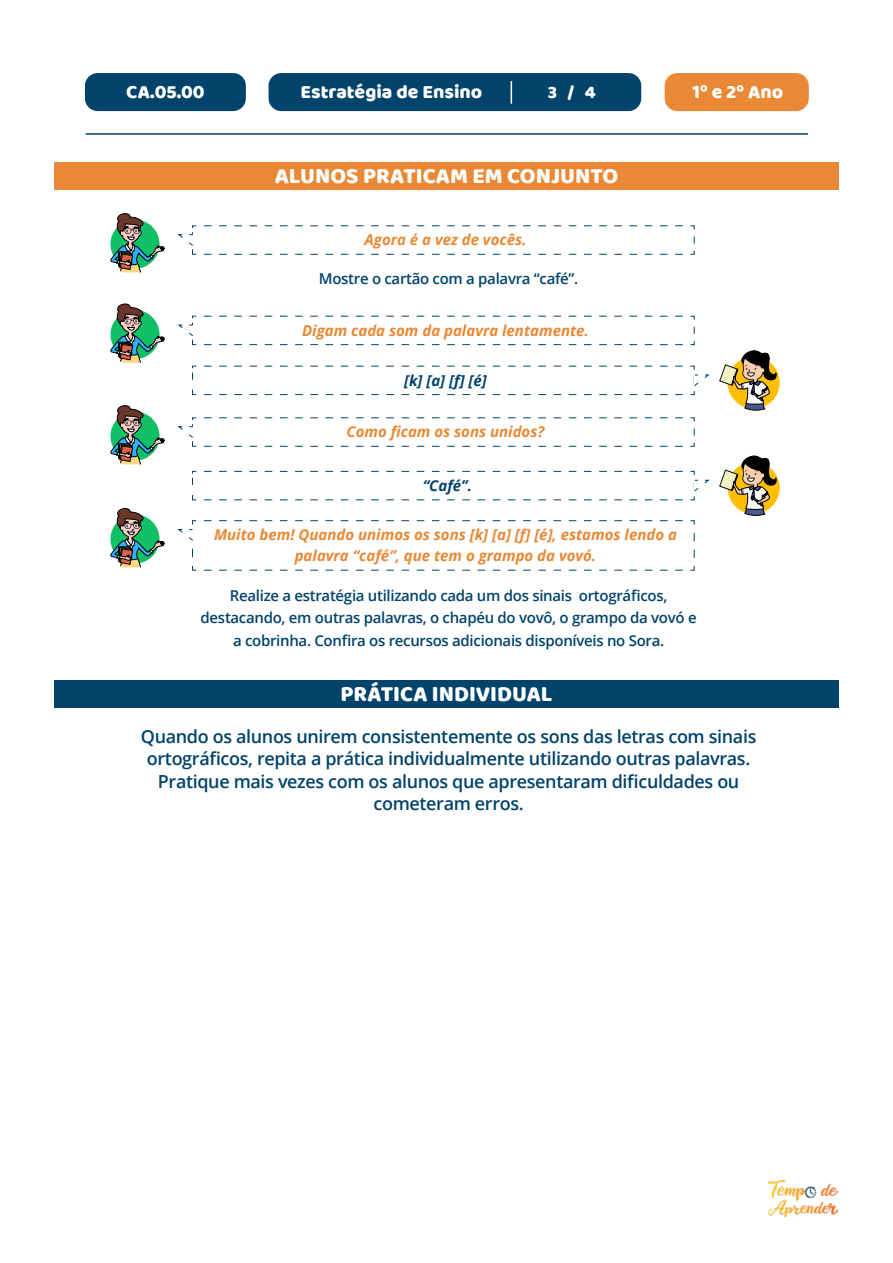
<style>
.page{position:relative;width:893px;height:1263px;background:#fff}
.page>*{position:absolute;margin:0;border:0;box-sizing:border-box;transform-origin:0 0}
.etapa{font:22.5px "Baloo";color:#fff}
.cabeçalho{font:19.5px "Baloo";color:#fff}
.OFF{font:600 18px/22.5px "Open Sans";letter-spacing:-.02em;color:#02436c;text-align:center}
.página{font:18px "Baloo";color:#fff}
.OFF-2{font:600 15px/22.5px "Open Sans";letter-spacing:-.02em;color:#02436c;text-align:center}
.professora_fala{font:italic 700 15px/21px "Open Sans";color:#e98935;text-align:center}
.AMBOS_falam{font:italic 700 15px "Open Sans";color:#02436c}
</style>
<div class="page">
<img style="left:768px;top:1180px;width:69px;height:36px">
<div style="left:85px;top:73px;width:161px;height:38px;background:#02436c;border-radius:13px"></div>
<div style="left:269px;top:73px;width:372px;height:38px;background:#02436c;border-radius:13px"></div>
<div style="left:665px;top:73px;width:144px;height:38px;background:#e98935;border-radius:13px"></div>
<hr style="left:86px;top:133px;width:722px;height:2px;background:#02436c">
<svg style="left:511px;top:81px;width:1px;height:23px"></svg>
<div style="left:54px;top:162px;width:785px;height:27px;background:#e98935"></div>
<div style="left:54px;top:680px;width:785px;height:28px;background:#02436c"></div>
<svg style="left:110px;top:213px;width:54px;height:59px"></svg>
<svg style="left:110px;top:304px;width:54px;height:59px"></svg>
<svg style="left:110px;top:405px;width:54px;height:59px"></svg>
<svg style="left:110px;top:508px;width:54px;height:59px"></svg>
<svg style="left:177px;top:225px;width:518px;height:30px"></svg>
<svg style="left:177px;top:315px;width:518px;height:30px"></svg>
<svg style="left:177px;top:417px;width:518px;height:30px"></svg>
<svg style="left:177px;top:520px;width:518px;height:51px"></svg>
<svg style="left:192px;top:365px;width:518px;height:30px"></svg>
<svg style="left:192px;top:471px;width:518px;height:30px"></svg>
<svg style="left:720px;top:351px;width:57px;height:59px"></svg>
<svg style="left:720px;top:456px;width:57px;height:60px"></svg>
<p class="cabeçalho" style="left:126px;top:80px;width:80px">CA.05.00</p>
<p class="cabeçalho" style="left:301px;top:80px;width:183px">Estratégia de Ensino</p>
<p class="página" style="left:548px;top:81px;width:50px">3 / 4</p>
<p class="cabeçalho" style="left:692px;top:80px;width:92px">1º e 2º Ano</p>
<p class="etapa" style="left:275px;top:162px;width:345px">ALUNOS PRATICAM EM CONJUNTO</p>
<p class="professora_fala" style="left:365px;top:229px;width:163px">Agora é a vez de vocês.</p>
<p class="OFF-2" style="left:319px;top:267px;width:261px">Mostre o cartão com a palavra “café”.</p>
<p class="professora_fala" style="left:302px;top:319px;width:288px">Digam cada som da palavra lentamente.</p>
<p class="AMBOS_falam" style="left:404px;top:370px;width:84px">[k] [a] [f] [é]</p>
<p class="professora_fala" style="left:347px;top:421px;width:199px">Como ficam os sons unidos?</p>
<p class="AMBOS_falam" style="left:423px;top:475px;width:51px">“Café”.</p>
<p class="professora_fala" style="left:214px;top:524px;width:464px">Muito bem! Quando unimos os sons [k] [a] [f] [é], estamos lendo a palavra “café”, que tem o grampo da vovó.</p>
<p class="OFF-2" style="left:201px;top:584px;width:498px">Realize a estratégia utilizando cada um dos sinais ortográficos, destacando, em outras palavras, o chapéu do vovô, o grampo da vovó e a cobrinha. Confira os recursos adicionais disponíveis no Sora.</p>
<p class="etapa" style="left:340px;top:680px;width:213px">PRÁTICA INDIVIDUAL</p>
<p class="OFF" style="left:141px;top:724px;width:617px">Quando os alunos unirem consistentemente os sons das letras com sinais ortográficos, repita a prática individualmente utilizando outras palavras.<br>Pratique mais vezes com os alunos que apresentaram dificuldades ou cometeram erros.</p>
</div>
